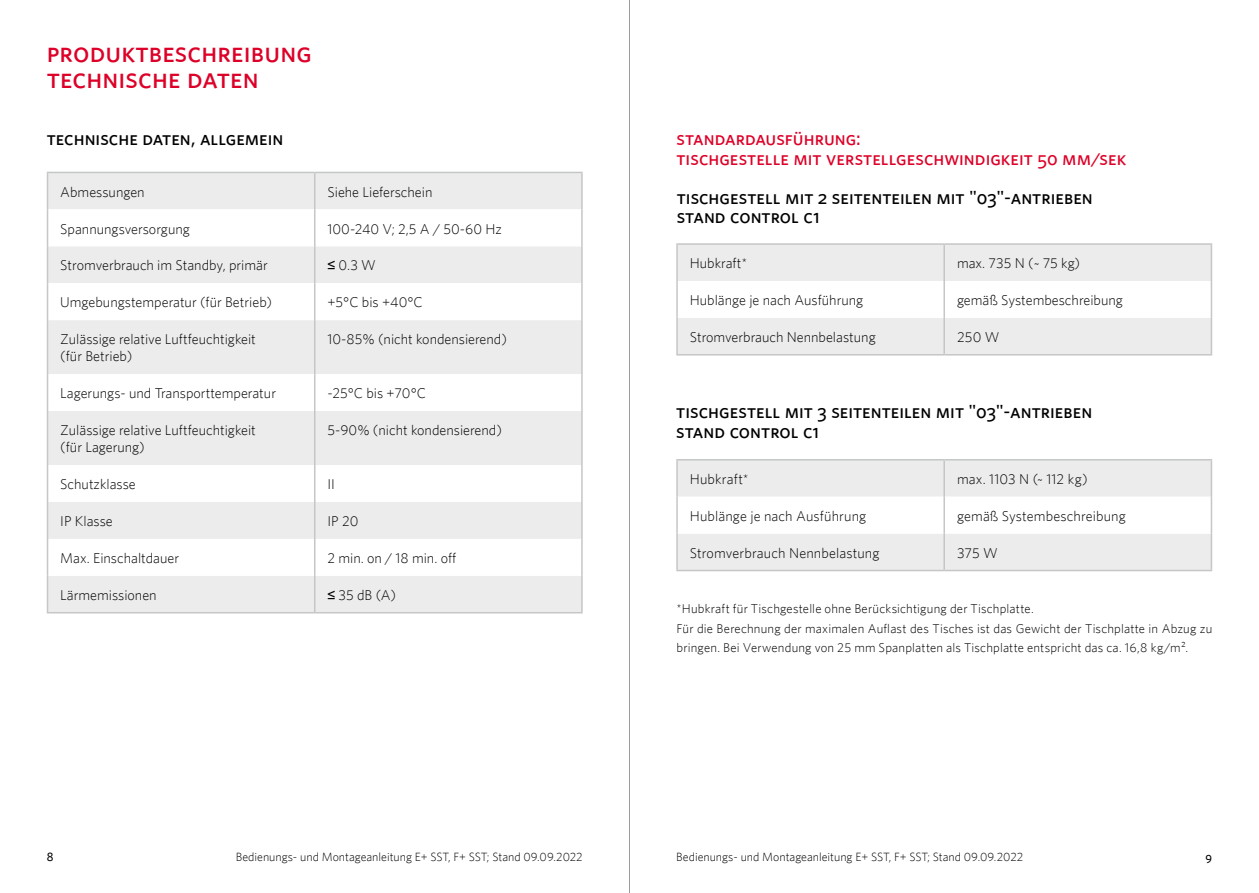
<style>
.page{position:relative;width:1259px;height:893px;background:#fff}
.page>*{position:absolute;margin:0;border:0;box-sizing:border-box;transform-origin:0 0}
.Titel_groß{font:28.5px "Whitney Medium SC";letter-spacing:.005em;color:#dd0028}
.Titel_klein{font:19.5px "Whitney Medium SC";color:#000}
.Titel_klein-2{font:19.5px "Whitney Medium SC";letter-spacing:.005em;color:#dd0028}
.Fließtext{font:300 14.25px "Whitney";color:#000}
.Fließtext-2{font:300 12.75px/19.5px "Whitney";letter-spacing:.015em;color:#000}
.t1{font:300 12px "Whitney";color:#000}
.t2{font:12px "Whitney Medium SC";color:#000}
.s1{font-family:"Arial";font-weight:400}
</style>
<div class="page">
<div style="left:48px;top:173px;width:533px;height:439px;background:#ececec"></div>
<svg style="left:48px;top:209px;width:533px;height:367px"></svg>
<hr style="left:47px;top:209px;width:1px;height:37px;background:#c5c6c6">
<hr style="left:581px;top:209px;width:2px;height:37px;background:#c5c6c6">
<hr style="left:47px;top:246px;width:1px;height:37px;background:#c5c6c6">
<hr style="left:581px;top:246px;width:2px;height:37px;background:#c5c6c6">
<hr style="left:47px;top:283px;width:1px;height:37px;background:#c5c6c6">
<hr style="left:581px;top:283px;width:2px;height:37px;background:#c5c6c6">
<hr style="left:47px;top:320px;width:1px;height:54px;background:#c5c6c6">
<hr style="left:581px;top:320px;width:2px;height:54px;background:#c5c6c6">
<hr style="left:47px;top:374px;width:1px;height:37px;background:#c5c6c6">
<hr style="left:581px;top:374px;width:2px;height:37px;background:#c5c6c6">
<hr style="left:47px;top:411px;width:1px;height:54px;background:#c5c6c6">
<hr style="left:581px;top:411px;width:2px;height:54px;background:#c5c6c6">
<hr style="left:47px;top:465px;width:1px;height:37px;background:#c5c6c6">
<hr style="left:581px;top:465px;width:2px;height:37px;background:#c5c6c6">
<hr style="left:47px;top:502px;width:1px;height:37px;background:#c5c6c6">
<hr style="left:581px;top:502px;width:2px;height:37px;background:#c5c6c6">
<hr style="left:47px;top:539px;width:1px;height:37px;background:#c5c6c6">
<hr style="left:581px;top:539px;width:2px;height:37px;background:#c5c6c6">
<hr style="left:47px;top:576px;width:1px;height:36px;background:#c5c6c6">
<hr style="left:581px;top:576px;width:2px;height:36px;background:#c5c6c6">
<hr style="left:47px;top:172px;width:268px;height:1px;background:#c5c6c6">
<hr style="left:315px;top:172px;width:268px;height:1px;background:#c5c6c6">
<hr style="left:314px;top:173px;width:1px;height:36px;background:#c5c6c6">
<hr style="left:314px;top:209px;width:1px;height:37px;background:#c5c6c6">
<hr style="left:314px;top:246px;width:1px;height:37px;background:#c5c6c6">
<hr style="left:314px;top:283px;width:1px;height:37px;background:#c5c6c6">
<hr style="left:314px;top:320px;width:1px;height:54px;background:#c5c6c6">
<hr style="left:314px;top:374px;width:1px;height:37px;background:#c5c6c6">
<hr style="left:314px;top:411px;width:1px;height:54px;background:#c5c6c6">
<hr style="left:314px;top:465px;width:1px;height:37px;background:#c5c6c6">
<hr style="left:314px;top:502px;width:1px;height:37px;background:#c5c6c6">
<hr style="left:314px;top:539px;width:1px;height:37px;background:#c5c6c6">
<hr style="left:314px;top:576px;width:1px;height:36px;background:#c5c6c6">
<hr style="left:47px;top:612px;width:268px;height:1px;background:#c5c6c6">
<hr style="left:315px;top:612px;width:268px;height:1px;background:#c5c6c6">
<hr style="left:47px;top:173px;width:1px;height:36px;background:#c5c6c6">
<hr style="left:581px;top:173px;width:2px;height:36px;background:#c5c6c6">
<div style="left:678px;top:245px;width:532px;height:109px;background:#ececec"></div>
<svg style="left:678px;top:281px;width:532px;height:37px"></svg>
<hr style="left:676px;top:245px;width:2px;height:36px;background:#c5c6c6">
<hr style="left:1210px;top:245px;width:2px;height:36px;background:#c5c6c6">
<hr style="left:676px;top:281px;width:2px;height:37px;background:#c5c6c6">
<hr style="left:1210px;top:281px;width:2px;height:37px;background:#c5c6c6">
<hr style="left:676px;top:318px;width:2px;height:36px;background:#c5c6c6">
<hr style="left:1210px;top:318px;width:2px;height:36px;background:#c5c6c6">
<hr style="left:676px;top:243px;width:268px;height:2px;background:#c5c6c6">
<hr style="left:944px;top:243px;width:268px;height:2px;background:#c5c6c6">
<hr style="left:943px;top:245px;width:2px;height:36px;background:#c5c6c6">
<hr style="left:943px;top:281px;width:2px;height:37px;background:#c5c6c6">
<hr style="left:943px;top:318px;width:2px;height:36px;background:#c5c6c6">
<hr style="left:676px;top:354px;width:268px;height:2px;background:#c5c6c6">
<hr style="left:944px;top:354px;width:268px;height:2px;background:#c5c6c6">
<div style="left:678px;top:460px;width:532px;height:110px;background:#ececec"></div>
<svg style="left:678px;top:497px;width:532px;height:37px"></svg>
<hr style="left:676px;top:460px;width:2px;height:37px;background:#c5c6c6">
<hr style="left:1210px;top:460px;width:2px;height:37px;background:#c5c6c6">
<hr style="left:676px;top:497px;width:2px;height:37px;background:#c5c6c6">
<hr style="left:1210px;top:497px;width:2px;height:37px;background:#c5c6c6">
<hr style="left:676px;top:534px;width:2px;height:36px;background:#c5c6c6">
<hr style="left:1210px;top:534px;width:2px;height:36px;background:#c5c6c6">
<hr style="left:676px;top:459px;width:268px;height:1px;background:#c5c6c6">
<hr style="left:944px;top:459px;width:268px;height:1px;background:#c5c6c6">
<hr style="left:943px;top:460px;width:2px;height:37px;background:#c5c6c6">
<hr style="left:943px;top:497px;width:2px;height:37px;background:#c5c6c6">
<hr style="left:943px;top:534px;width:2px;height:36px;background:#c5c6c6">
<hr style="left:676px;top:570px;width:268px;height:1px;background:#c5c6c6">
<hr style="left:944px;top:570px;width:268px;height:1px;background:#c5c6c6">
<hr style="left:629px;top:0;width:1px;height:893px;background:#9c9c9d">
<p class="Titel_groß" style="left:47px;top:36px;width:266px">produktbeschreibung</p>
<p class="Titel_groß" style="left:47px;top:62px;width:214px">technische daten</p>
<p class="Titel_klein" style="left:47px;top:128px;width:238px">technische daten, allgemein</p>
<p class="Fließtext" style="left:60px;top:184px;width:86px">Abmessungen</p>
<p class="Fließtext" style="left:327px;top:184px;width:106px">Siehe Lieferschein</p>
<p class="Fließtext" style="left:60px;top:220px;width:131px">Spannungsversorgung</p>
<p class="Fließtext" style="left:327px;top:220px;width:176px">100-240 V; 2,5 A / 50-60 Hz</p>
<p class="Fließtext" style="left:60px;top:257px;width:209px">Stromverbrauch im Standby, primär</p>
<p class="Fließtext" style="left:327px;top:257px;width:50px"><span class="s1">≤</span> 0.3 W</p>
<p class="Fließtext" style="left:60px;top:294px;width:213px">Umgebungstemperatur (für Betrieb)</p>
<p class="Fließtext" style="left:327px;top:294px;width:97px">+5°C bis +40°C</p>
<p class="Fließtext" style="left:60px;top:331px;width:197px">Zulässige relative Luftfeuchtigkeit</p>
<p class="Fließtext" style="left:60px;top:348px;width:74px">(für Betrieb)</p>
<p class="Fließtext" style="left:327px;top:331px;width:181px">10-85% (nicht kondensierend)</p>
<p class="Fließtext" style="left:60px;top:385px;width:217px">Lagerungs- und Transporttemperatur</p>
<p class="Fließtext" style="left:327px;top:385px;width:100px">-25°C bis +70°C</p>
<p class="Fließtext" style="left:60px;top:422px;width:197px">Zulässige relative Luftfeuchtigkeit</p>
<p class="Fließtext" style="left:60px;top:439px;width:86px">(für Lagerung)</p>
<p class="Fließtext" style="left:327px;top:422px;width:176px">5-90% (nicht kondensierend)</p>
<p class="Fließtext" style="left:60px;top:476px;width:77px">Schutzklasse</p>
<p class="Fließtext" style="left:327px;top:476px;width:9px">II</p>
<p class="Fließtext" style="left:60px;top:513px;width:54px">IP Klasse</p>
<p class="Fließtext" style="left:327px;top:513px;width:32px">IP 20</p>
<p class="Fließtext" style="left:60px;top:550px;width:120px">Max. Einschaltdauer</p>
<p class="Fließtext" style="left:327px;top:550px;width:130px">2 min. on / 18 min. off</p>
<p class="Fließtext" style="left:60px;top:587px;width:98px">Lärmemissionen</p>
<p class="Fließtext" style="left:327px;top:587px;width:70px"><span class="s1">≤</span> 35 dB (A)</p>
<p class="Titel_klein-2" style="left:676px;top:128px;width:186px">standardausführung:</p>
<p class="Titel_klein-2" style="left:676px;top:147px;width:451px">tischgestelle mit verstellgeschwindigkeit 50 mm/sek</p>
<p class="Titel_klein" style="left:676px;top:186px;width:418px">tischgestell mit 2 seitenteilen mit "03"-antrieben</p>
<p class="Titel_klein" style="left:676px;top:206px;width:144px">stand control c1</p>
<p class="Fließtext" style="left:690px;top:255px;width:59px">Hubkraft*</p>
<p class="Fließtext" style="left:957px;top:255px;width:125px">max. 735 N (~ 75 kg)</p>
<p class="Fließtext" style="left:690px;top:292px;width:175px">Hublänge je nach Ausführung</p>
<p class="Fließtext" style="left:957px;top:292px;width:167px">gemäß Systembeschreibung</p>
<p class="Fließtext" style="left:690px;top:329px;width:187px">Stromverbrauch Nennbelastung</p>
<p class="Fließtext" style="left:957px;top:329px;width:44px">250 W</p>
<p class="Titel_klein" style="left:676px;top:401px;width:417px">tischgestell mit 3 seitenteilen mit "03"-antrieben</p>
<p class="Titel_klein" style="left:676px;top:420px;width:144px">stand control c1</p>
<p class="Fließtext" style="left:690px;top:471px;width:60px">Hubkraft*</p>
<p class="Fließtext" style="left:957px;top:471px;width:132px">max. 1103 N (~ 112 kg)</p>
<p class="Fließtext" style="left:690px;top:508px;width:178px">Hublänge je nach Ausführung</p>
<p class="Fließtext" style="left:957px;top:508px;width:170px">gemäß Systembeschreibung</p>
<p class="Fließtext" style="left:690px;top:545px;width:191px">Stromverbrauch Nennbelastung</p>
<p class="Fließtext" style="left:957px;top:545px;width:42px">375 W</p>
<p class="Fließtext-2" style="left:676px;top:599px;width:359px">*Hubkraft für Tischgestelle ohne Berücksichtigung der Tischplatte.</p>
<p class="Fließtext-2" style="left:676px;top:619px;width:537px">Für die Berechnung der maximalen Auflast des Tisches ist das Gewicht der Tischplatte in Abzug zu bringen. Bei Verwendung von 25 mm Spanplatten als Tischplatte entspricht das ca. 16,8 kg/m².</p>
<p class="t2" style="left:47px;top:850px;width:8px">8</p>
<p class="t1" style="left:236px;top:850px;width:348px">Bedienungs- und Montageanleitung E+ SST, F+ SST; Stand 09.09.2022</p>
<p class="t1" style="left:676px;top:850px;width:348px">Bedienungs- und Montageanleitung E+ SST, F+ SST; Stand 09.09.2022</p>
<p class="t2" style="left:1205px;top:850px;width:8px">9</p>
</div>
